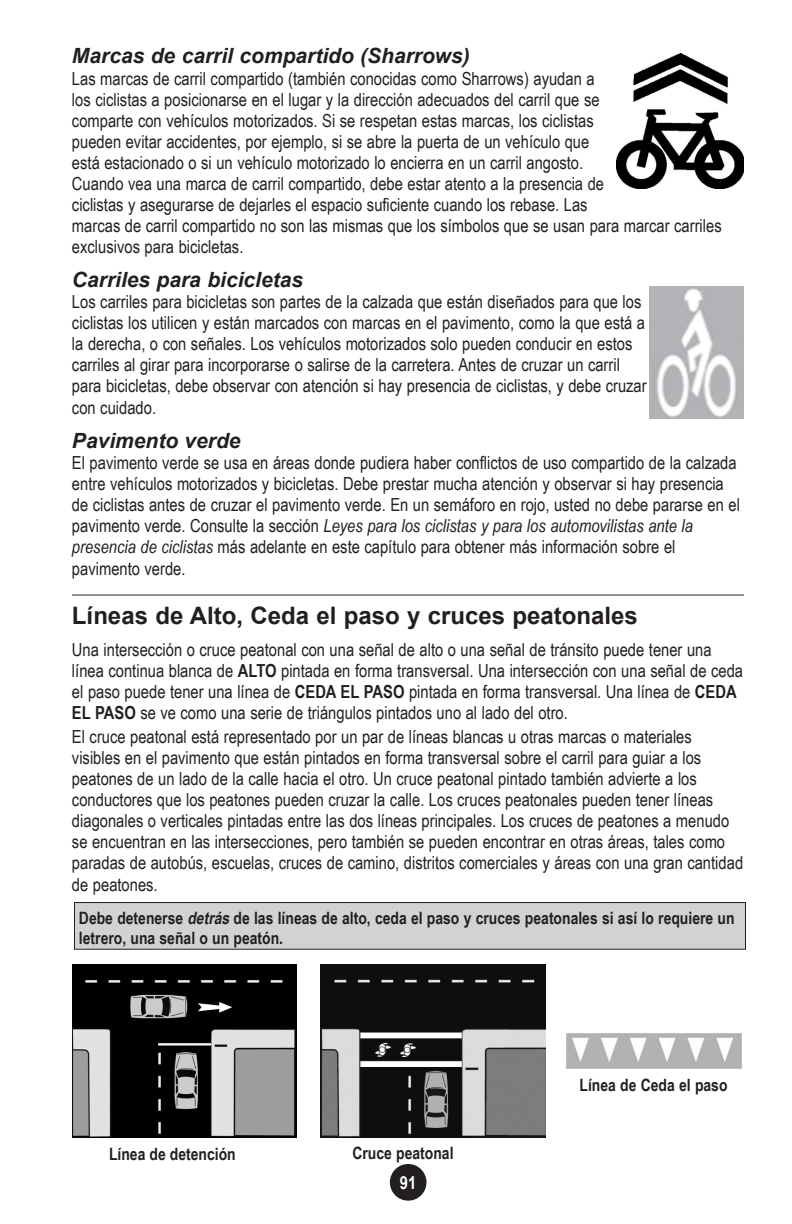
<style>
.page{position:relative;width:792px;height:1224px;background:#fff}
.page>*{position:absolute;margin:0;border:0;box-sizing:border-box;transform-origin:0 0}
.head_2_-_H3{font:700 24px "Arial";color:#231f20}
.head_3_-_H4{font:italic 700 21px "Arial";color:#231f20}
.body_text_-_P{font:18px/21.2px "Arial Narrow";color:#231f20}
.t1{font:700 18px "Arial Narrow";color:#fff}
.sidebar_-_P{font:700 17px/20.4px "Arial Narrow";color:#231f20}
.s1{font-style:italic}
.s2{font-weight:700}
</style>
<div class="page">
<div style="left:391px;top:1165px;width:35px;height:35px;background:#231f20;border-radius:50%"></div>
<div style="left:390px;top:1164px;width:37px;height:37px;border:2px solid #231f20;border-radius:50%"></div>
<hr style="left:72px;top:595px;width:672px;height:1px;background:#231f20">
<div style="left:74px;top:903px;width:671px;height:46px;background:#d1d2d4"></div>
<div style="left:74px;top:902px;width:672px;height:48px;border:1px solid #231f20"></div>
<img style="left:617px;top:53px;width:127px;height:135px">
<img style="left:650px;top:287px;width:94px;height:131px">
<img style="left:321px;top:965px;width:224px;height:172px">
<img style="left:72px;top:965px;width:224px;height:172px">
<img style="left:566px;top:1033px;width:176px;height:36px">
<h4 class="head_3_-_H4" style="left:72px;top:42px;width:399px">Marcas de carril compartido (Sharrows)</h4>
<p class="body_text_-_P" style="left:72px;top:68px;width:651px">Las marcas de carril compartido (también conocidas como Sharrows) ayudan a<br>los ciclistas a posicionarse en el lugar y la dirección adecuados del carril que se<br>comparte con vehículos motorizados. Si se respetan estas marcas, los ciclistas<br>pueden evitar accidentes, por ejemplo, si se abre la puerta de un vehículo que<br>está estacionado o si un vehículo motorizado lo encierra en un carril angosto.<br>Cuando vea una marca de carril compartido, debe estar atento a la presencia de<br>ciclistas y asegurarse de dejarles el espacio suficiente cuando los rebase. Las<br>marcas de carril compartido no son las mismas que los símbolos que se usan para marcar carriles exclusivos para bicicletas.</p>
<h4 class="head_3_-_H4" style="left:72px;top:266px;width:233px">Carriles para bicicletas</h4>
<p class="body_text_-_P" style="left:72px;top:290px;width:576px">Los carriles para bicicletas son partes de la calzada que están diseñados para que los ciclistas los utilicen y están marcados con marcas en el pavimento, como la que está a la derecha, o con señales. Los vehículos motorizados solo pueden conducir en estos carriles al girar para incorporarse o salirse de la carretera. Antes de cruzar un carril para bicicletas, debe observar con atención si hay presencia de ciclistas, y debe cruzar con cuidado.</p>
<h4 class="head_3_-_H4" style="left:72px;top:427px;width:170px">Pavimento verde</h4>
<p class="body_text_-_P" style="left:72px;top:451px;width:669px">El pavimento verde se usa en áreas donde pudiera haber conflictos de uso compartido de la calzada entre vehículos motorizados y bicicletas. Debe prestar mucha atención y observar si hay presencia de ciclistas antes de cruzar el pavimento verde. En un semáforo en rojo, usted no debe pararse en el pavimento verde. Consulte la sección <span class="s1">Leyes para los ciclistas y para los automovilistas ante la presencia de ciclistas</span> más adelante en este capítulo para obtener más información sobre el pavimento verde.</p>
<h3 class="head_2_-_H3" style="left:72px;top:600px;width:567px">Líneas de Alto, Ceda el paso y cruces peatonales</h3>
<p class="body_text_-_P" style="left:72px;top:639px;width:673px">Una intersección o cruce peatonal con una señal de alto o una señal de tránsito puede tener una línea continua blanca de <span class="s2">ALTO</span> pintada en forma transversal. Una intersección con una señal de ceda el paso puede tener una línea de <span class="s2">CEDA EL PASO</span> pintada en forma transversal. Una línea de <span class="s2">CEDA EL PASO</span> se ve como una serie de triángulos pintados uno al lado del otro.</p>
<p class="body_text_-_P" style="left:72px;top:725px;width:673px">El cruce peatonal está representado por un par de líneas blancas u otras marcas o materiales visibles en el pavimento que están pintados en forma transversal sobre el carril para guiar a los peatones de un lado de la calle hacia el otro. Un cruce peatonal pintado también advierte a los conductores que los peatones pueden cruzar la calle. Los cruces peatonales pueden tener líneas diagonales o verticales pintadas entre las dos líneas principales. Los cruces de peatones a menudo se encuentran en las intersecciones, pero también se pueden encontrar en otras áreas, tales como paradas de autobús, escuelas, cruces de camino, distritos comerciales y áreas con una gran cantidad de peatones.</p>
<p class="sidebar_-_P" style="left:79px;top:907px;width:657px">Debe detenerse <span class="s1">detrás</span>de las líneas de alto, ceda el paso y cruces peatonales si así lo requiere un letrero, una señal o un peatón .</p>
<p class="sidebar_-_P" style="left:109px;top:1143px;width:128px">Línea de detención</p>
<p class="sidebar_-_P" style="left:352px;top:1142px;width:103px">Cruce peatonal</p>
<p class="t1" style="left:400px;top:1169px;width:18px">91</p>
<p class="sidebar_-_P" style="left:580px;top:1074px;width:150px">Línea de Ceda el paso</p>
</div>
